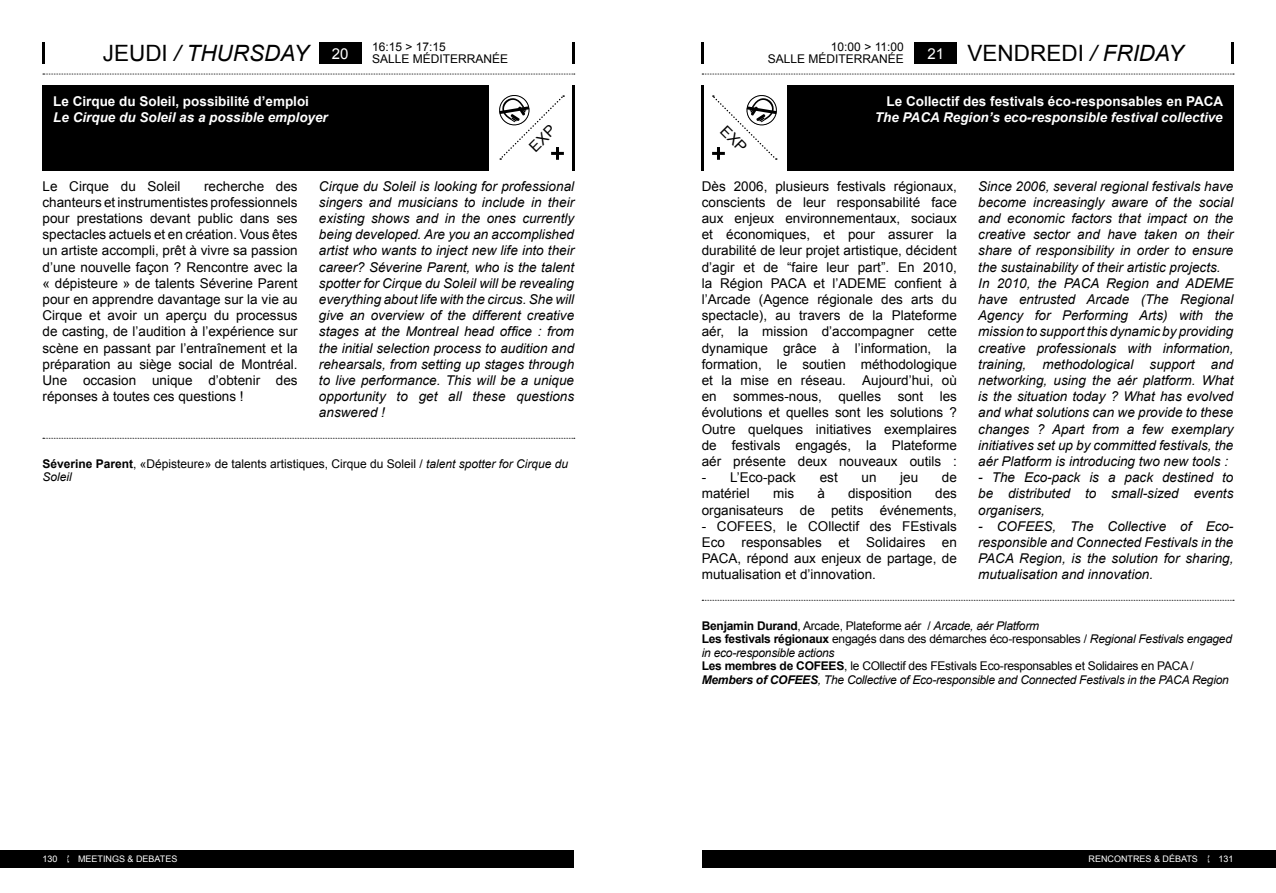
<style>
.page{position:relative;width:1276px;height:893px;background:#fff}
.page>*{position:absolute;margin:0;border:0;box-sizing:border-box;transform-origin:0 0}
.t1{font:22.5px "Arial";color:#000}
.t2{font:italic 22.5px "Arial";color:#000}
.t3{font:15px "Arial";color:#fff}
.t4{font:italic 13.5px/16.2px "Arial";color:#000;text-align:justify}
.t5{font:13.5px/16.2px "Arial";color:#000;text-align:justify}
.t6{font:italic 700 13.5px "Arial";color:#fff}
.t7{font:700 13.5px "Arial";color:#fff}
.t8{font:italic 12px/13.5px "Arial";letter-spacing:-.02em;color:#000}
.t9{font:12px/13.5px "Arial";color:#000}
.t10{font:9px "Arial";color:#fff}
.s1{font-style:normal}
.s2{font-style:italic}
.s3{font-weight:700}
.s4{font-weight:700;font-style:normal}
</style>
<div class="page">
<div style="left:702px;top:850px;width:574px;height:17px;background:#000"></div>
<div style="left:0;top:850px;width:574px;height:17px;background:#000"></div>
<svg style="left:1207px;top:856px;width:2px;height:6px"></svg>
<svg style="left:43px;top:74px;width:532px;height:1px"></svg>
<div style="left:319px;top:43px;width:42px;height:21px;background:#000"></div>
<hr style="left:43px;top:43px;width:2px;height:21px;background:#000">
<hr style="left:572px;top:43px;width:2px;height:21px;background:#000">
<div style="left:43px;top:85px;width:446px;height:85px;background:#000"></div>
<svg style="left:702px;top:74px;width:532px;height:1px"></svg>
<div style="left:914px;top:43px;width:43px;height:21px;background:#000"></div>
<hr style="left:702px;top:43px;width:2px;height:21px;background:#000">
<hr style="left:1231px;top:43px;width:2px;height:21px;background:#000">
<div style="left:702px;top:85px;width:531px;height:85px;background:#000"></div>
<hr style="left:572px;top:85px;width:2px;height:85px;background:#000">
<div style="left:702px;top:85px;width:85px;height:85px;background:#fff"></div>
<hr style="left:702px;top:85px;width:2px;height:85px;background:#000">
<svg style="left:43px;top:438px;width:532px;height:1px"></svg>
<svg style="left:702px;top:600px;width:532px;height:1px"></svg>
<svg style="left:499px;top:95px;width:65px;height:65px"></svg>
<svg style="left:712px;top:95px;width:66px;height:65px"></svg>
<p class="t9" style="left:372px;top:40px;width:75px">16:15 &gt; 17:15</p>
<h1 class="t2" style="left:103px;top:39px;width:207px"><span class="s1">JEUDI</span> / THURSDAY</h1>
<p class="t9" style="left:372px;top:52px;width:138px">SALLE MÉDITERRANÉE</p>
<p class="t7" style="left:53px;top:92px;width:257px">Le Cirque du Soleil, possibilité d’emploi</p>
<p class="t6" style="left:53px;top:108px;width:276px">Le Cirque du Soleil as a possible employer</p>
<p class="t3" style="left:332px;top:44px;width:18px">20</p>
<p class="t9" style="left:768px;top:41px;width:138px;line-height:12px;text-align:right">10:00 &gt; 11:00<br>SALLE MÉDITERRANÉE</p>
<h1 class="t1" style="left:967px;top:39px;width:217px">VENDREDI <span class="s2">/ FRIDAY</span></h1>
<p class="t7" style="left:886px;top:92px;width:338px">Le Collectif des festivals éco-responsables en PACA</p>
<p class="t6" style="left:875px;top:108px;width:349px">The PACA Region’s eco-responsible festival collective</p>
<p class="t3" style="left:927px;top:44px;width:18px">21</p>
<p class="t5" style="left:43px;top:178px;width:257px;text-indent:162px">recherche des chanteurs et instrumentistes professionnels pour prestations devant public dans ses spectacles actuels et en création. Vous êtes un artiste accompli, prêt à vivre sa passion d’une nouvelle façon ? Rencontre avec la « dépisteure » de talents Séverine Parent pour en apprendre davantage sur la vie au Cirque et avoir un aperçu du processus de casting, de l’audition à l’expérience sur scène en passant par l’entraînement et la préparation au siège social de Montréal.<br>Une occasion unique d’obtenir des réponses à toutes ces questions !</p>
<p class="t4" style="left:319px;top:178px;width:257px">Cirque du Soleil is looking for professional singers and musicians to include in their existing shows and in the ones currently being developed. Are you an accomplished artist who wants to inject new life into their career? Séverine Parent, who is the talent spotter for Cirque du Soleil will be revealing everything about life with the circus. She will give an overview of the different creative stages at the Montreal head office : from the initial selection process to audition and rehearsals, from setting up stages through to live performance. This will be a unique opportunity to get all these questions answered !</p>
<p class="t5" style="left:43px;top:178px;width:140px">Le Cirque du Soleil</p>
<p class="t9" style="left:43px;top:457px;width:527px"><span class="s3">Séverine Parent</span>, «Dépisteure» de talents artistiques, Cirque du Soleil / <span class="s2">talent spotter for Cirque du<br>Soleil</span></p>
<p class="t5" style="left:702px;top:178px;width:257px">Dès 2006, plusieurs festivals régionaux, conscients de leur responsabilité face aux enjeux environnementaux, sociaux et économiques, et pour assurer la durabilité de leur projet artistique, décident d’agir et de “faire leur part”. En 2010, la Région PACA et l’ADEME confient à l’Arcade (Agence régionale des arts du spectacle), au travers de la Plateforme aér, la mission d’accompagner cette dynamique grâce à l’information, la formation, le soutien méthodologique et la mise en réseau. Aujourd’hui, où en sommes-nous, quelles sont les évolutions et quelles sont les solutions ?<br>Outre quelques initiatives exemplaires de festivals engagés, la Plateforme aér présente deux nouveaux outils :</p>
<p class="t5" style="left:702px;top:469px;width:96px">- L’Eco-pack</p>
<p class="t5" style="left:820px;top:469px;width:20px">est</p>
<p class="t5" style="left:861px;top:469px;width:17px">un</p>
<p class="t5" style="left:900px;top:469px;width:20px">jeu</p>
<p class="t5" style="left:942px;top:469px;width:17px">de</p>
<p class="t5" style="left:702px;top:486px;width:50px">matériel</p>
<p class="t5" style="left:773px;top:486px;width:22px">mis</p>
<p class="t5" style="left:817px;top:486px;width:9px">à</p>
<p class="t5" style="left:848px;top:486px;width:65px">disposition</p>
<p class="t5" style="left:702px;top:486px;width:257px;text-align:right">des<br>organisateurs de petits événements,</p>
<p class="t5" style="left:702px;top:518px;width:257px">- COF EES, le COllectif des FEstivals Eco responsables et Solidaires en PACA, répond aux enjeux de partage, de mutualisation et d’innovation.</p>
<p class="t4" style="left:978px;top:178px;width:257px;text-align:left">Since 2006, several regional festivals have become increasingly aware of the social and economic factors that impact on the creative sector and have taken on their share of responsibility in order to ensure the sustainability of their artistic projects.<br>In 2010, the PACA Region and ADEME have entrusted Arcade (The Regional Agency for Performing Arts) with the mission to support this dynamic by providing creative professionals with information, training, methodological support and networking, using the aér platform. What is the situation today ? What has evolved and what solutions can we provide to these changes ? Apart from a few exemplary initiatives set up by committed festivals, the aér Platform is introducing two new tools :</p>
<p class="t4" style="left:978px;top:469px;width:257px">- The Eco-pack is a pack destined to be distributed to small-sized events organisers,</p>
<p class="t4" style="left:978px;top:518px;width:257px">- COFEES, The Collective of Eco&shy;responsible and Connected Festivals in the PACA Region, is the solution for sharing, mutualisation and innovation.</p>
<p class="t8" style="left:702px;top:619px;width:532px"><span class="s4">Benjamin Durand</span><span class="s1">, Arcade, Plateforme aér /</span> Arcade, aér Platform<br><span class="s4">Les festivals régionaux</span> <span class="s1">engagés dans des démarches éco-responsables /</span> Regional Festivals engaged in eco-responsible actions<br><span class="s4">Les membres de COFEES</span><span class="s1">, le COllectif des FEstivals Eco-responsables et Solidaires en PACA / </span><span class="s3">Members of COFEES</span>, The Collective of Eco-responsible and Connected Festivals in the PACA Region</p>
<p class="t10" style="left:78px;top:853px;width:101px">MEETINGS &amp; DEBATES</p>
<p class="t10" style="left:1088px;top:853px;width:111px">RENCONTRES &amp; DÉBATS</p>
<p class="t10" style="left:43px;top:853px;width:17px">130</p>
<p class="t10" style="left:1218px;top:853px;width:17px">131</p>
</div>
